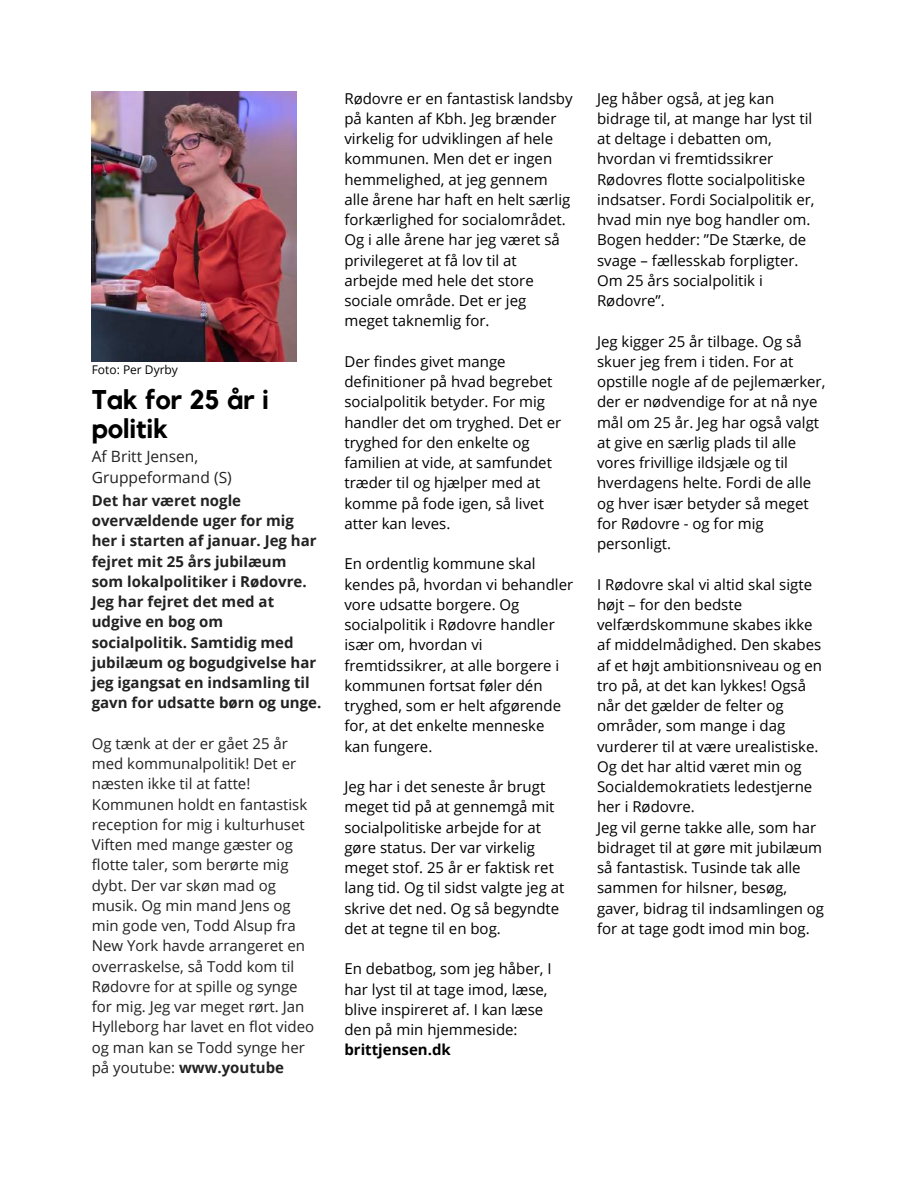
<style>
.page{position:relative;width:918px;height:1188px;background:#fff}
.page>*{position:absolute;margin:0;border:0;box-sizing:border-box;transform-origin:0 0}
.t1{font:700 27px/29.2px "Kollektif";color:#000}
.t2{font:15.6px/21.3px "Open Sans";color:#222}
.t3{font:15px/20.2px "Open Sans";color:#000}
.t4{font:15px/20.2px "Open Sans";color:#222}
.t5{font:700 15px/20.2px "Open Sans";color:#222}
.t6{font:700 15px "Open Sans";color:#000}
.t7{font:12px "Open Sans";color:#000}
.s1{font-weight:700}
</style>
<div class="page">
<img style="left:92px;top:92px;width:205px;height:270px">
<p class="t7" style="left:92px;top:361px;width:88px">Foto: Per Dyrby</p>
<h1 class="t1" style="left:92px;top:386px;width:179px">Tak for 25 år i politik</h1>
<p class="t2" style="left:92px;top:445px;width:142px">Af Britt Jensen,<br>Gruppeformand (S)</p>
<p class="t5" style="left:92px;top:490px;width:231px">Det har været nogle overvældende uger for mig her i starten af januar. Jeg har fejret mit 25 års jubilæum som lokalpolitiker i Rødovre.<br>Jeg har fejret det med at udgive en bog om socialpolitik. Samtidig med jubilæum og bogudgivelse har jeg igangsat en indsamling til gavn for udsatte børn og unge.</p>
<p class="t4" style="left:92px;top:733px;width:224px">Og tænk at der er gået 25 år med kommunalpolitik! Det er næsten ikke til at fatte!<br>Kommunen holdt en fantastisk reception for mig i kulturhuset<br>Viften med mange gæster og flotte taler, som berørte mig dybt. Der var skøn mad og musik. Og min mand Jens og min gode ven, Todd Alsup fra<br>New York havde arrangeret en overraskelse, så Todd kom til<br>Rødovre for at spille og synge for mig. Jeg var meget rørt. Jan<br>Hylleborg har lavet en flot video og man kan se Todd synge her på youtube: <span class="s1">www.youtube</span></p>
<p class="t3" style="left:344px;top:88px;width:230px">Rødovre er en fantastisk landsby på kanten af Kbh. Jeg brænder virkelig for udviklingen af hele kommunen. Men det er ingen hemmelighed, at jeg gennem alle årene har haft en helt særlig forkærlighed for socialområdet.<br>Og i alle årene har jeg været så privilegeret at få lov til at arbejde med hele det store sociale område. Det er jeg meget taknemlig for.</p>
<p class="t3" style="left:344px;top:351px;width:218px">Der findes givet mange definitioner på hvad begrebet socialpolitik betyder. For mig handler det om tryghed. Det er tryghed for den enkelte og familien at vide, at samfundet træder til og hjælper med at komme på fode igen, så livet atter kan leves.</p>
<p class="t3" style="left:344px;top:553px;width:230px">En ordentlig kommune skal kendes på, hvordan vi behandler vore udsatte borgere. Og socialpolitik i Rødovre handler især om, hvordan vi fremtidssikrer, at alle borgere i kommunen fortsat føler dén tryghed, som er helt afgørende for, at det enkelte menneske kan fungere.</p>
<p class="t3" style="left:344px;top:776px;width:222px">Jeg har i det seneste år brugt meget tid på at gennemgå mit socialpolitiske arbejde for at gøre status. Der var virkelig meget stof. 25 år er faktisk ret lang tid. Og til sidst valgte jeg at skrive det ned. Og så begyndte det at tegne til en bog.</p>
<p class="t3" style="left:344px;top:958px;width:209px">En debatbog, som jeg håber, I har lyst til at tage imod, læse, blive inspireret af. I kan læse den på min hjemmeside:</p>
<p class="t6" style="left:344px;top:1039px;width:108px">brittjensen.dk</p>
<p class="t3" style="left:597px;top:88px;width:219px">Jeg håber også, at jeg kan bidrage til, at mange har lyst til at deltage i debatten om, hvordan vi fremtidssikrer<br>Rødovres flotte socialpolitiske indsatser. Fordi Socialpolitik er, hvad min nye bog handler om.<br>Bogen hedder: ”De Stærke, de svage – fællesskab forpligter.<br>Om 25 års socialpolitik i<br>Rødovre”.</p>
<p class="t3" style="left:597px;top:331px;width:230px">Jeg kigger 25 år tilbage. Og så skuer jeg frem i tiden. For at opstille nogle af de pejlemærker, der er nødvendige for at nå nye mål om 25 år. Jeg har også valgt at give en særlig plads til alle vores frivillige ildsjæle og til hverdagens helte. Fordi de alle og hver især betyder så meget for Rødovre - og for mig personligt.</p>
<p class="t3" style="left:597px;top:574px;width:229px">I Rødovre skal vi altid skal sigte højt – for den bedste velfærdskommune skabes ikke af middelmådighed. Den skabes af et højt ambitionsniveau og en tro på, at det kan lykkes! Også når det gælder de felter og områder, som mange i dag vurderer til at være urealistiske.<br>Og det har altid været min og<br>Socialdemokratiets ledestjerne her i Rødovre.<br>Jeg vil gerne takke alle, som har bidraget til at gøre mit jubilæum så fantastisk. Tusinde tak alle sammen for hilsner, besøg, gaver, bidrag til indsamlingen og for at tage godt imod min bog.</p>
</div>
